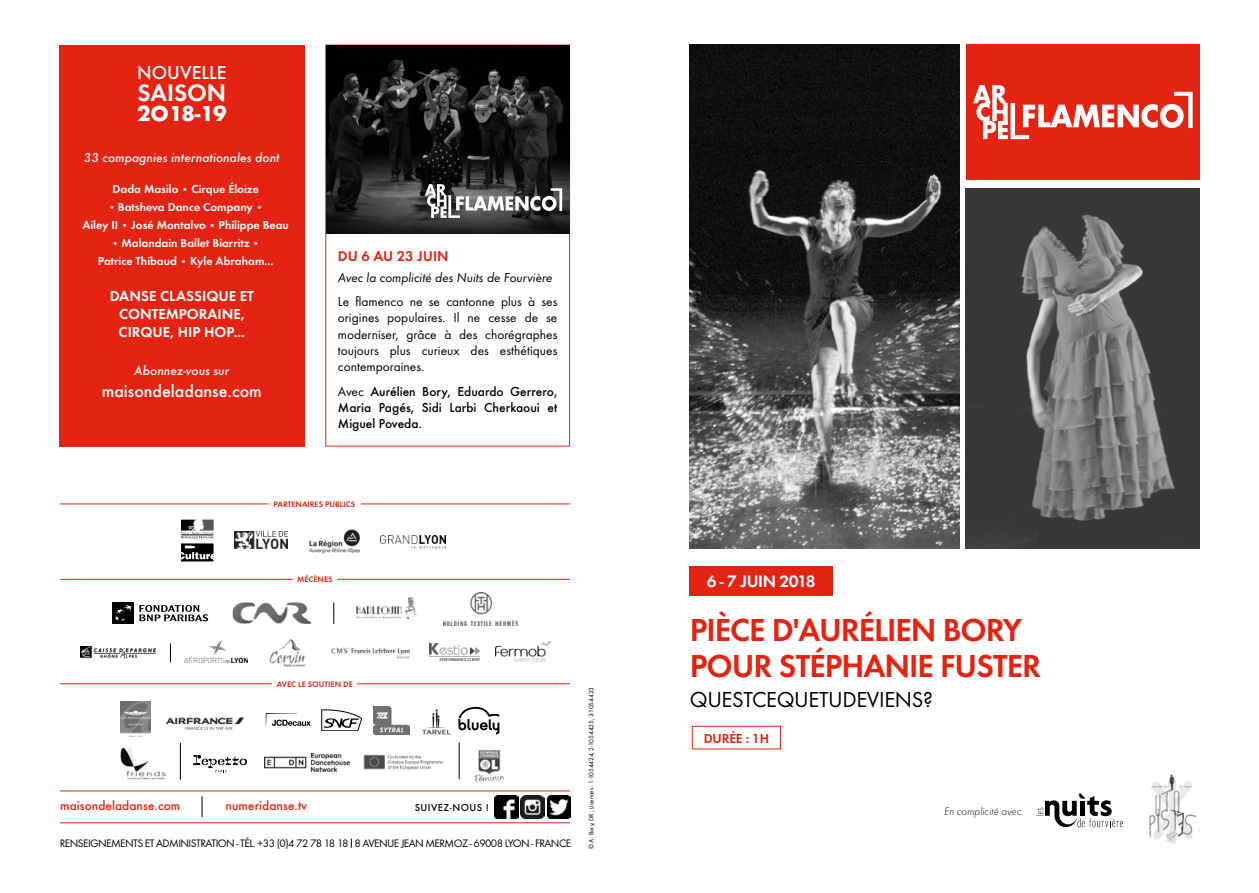
<style>
.page{position:relative;width:1259px;height:893px;background:#fff}
.page>*{position:absolute;margin:0;border:0;box-sizing:border-box;transform-origin:0 0}
.t1{font:600 33px/36px "Futura T";letter-spacing:-.03em;color:#e42313}
.t2{font:600 24.75px "Futura T";color:#fff}
.t3{font:22.5px "Futura T";letter-spacing:-.015em;color:#000}
.t4{font:700 22.5px "Futura T";letter-spacing:-.025em;color:#fff}
.t5{font:500 19.5px "Futura T";color:#fff}
.t6{font:500 18px "Futura T";color:#fff}
.t7{font:600 17.25px "Futura T";letter-spacing:-.025em;color:#fff}
.t8{font:600 15px/18px "Futura T";color:#fff;text-align:center}
.t9{font:600 14.7px "Futura T";color:#e42313}
.t10{font:13.5px/16.2px "Futura T";color:#000;text-align:justify}
.t11{font:500 13.5px/16.2px "Futura T";color:#000;text-align:justify}
.t12{font:italic 500 13.5px "Futura T";color:#fff}
.t13{font:italic 13.5px "Futura T";color:#000}
.t14{font:500 13.5px "Futura T";color:#e42313}
.t15{font:600 13.5px "Futura T";letter-spacing:-.01em;color:#e42313}
.t16{font:600 12px/18px "Futura T";color:#fff;text-align:center}
.t17{font:11.25px "Futura T";letter-spacing:-.05em;color:#000}
.t18{font:italic 300 11.25px "Futura T";color:#000}
.t19{font:500 10.5px "Futura T";letter-spacing:.045em;color:#000}
.t20{font:600 8.25px "Futura T";color:#e42313}
.t21{font:6.75px "Futura T";letter-spacing:-.02em;color:#000}
.s1{font-size:10.5px}
.s2{font-weight:400}
</style>
<div class="page">
<img style="left:689px;top:45px;width:270px;height:504px">
<svg style="left:458px;top:707px;width:41px;height:28px"></svg>
<img style="left:269px;top:639px;width:37px;height:27px">
<img style="left:185px;top:640px;width:62px;height:23px">
<img style="left:309px;top:529px;width:51px;height:25px">
<div style="left:689px;top:566px;width:144px;height:29px;background:#e42313"></div>
<div style="left:692px;top:726px;width:89px;height:23px;border:1px solid #e42313"></div>
<img style="left:966px;top:188px;width:233px;height:360px">
<div style="left:966px;top:45px;width:233px;height:135px;background:#e42313"></div>
<div style="left:59px;top:45px;width:245px;height:401px;background:#e42313"></div>
<img style="left:326px;top:45px;width:244px;height:189px">
<svg style="left:425px;top:184px;width:137px;height:34px"></svg>
<svg style="left:973px;top:85px;width:219px;height:54px"></svg>
<svg style="left:1036px;top:793px;width:87px;height:34px"></svg>
<img style="left:1149px;top:774px;width:50px;height:70px">
<hr style="left:60px;top:822px;width:510px;height:1px;background:#e42313">
<svg style="left:202px;top:796px;width:1px;height:21px"></svg>
<hr style="left:60px;top:791px;width:510px;height:1px;background:#e42313">
<hr style="left:60px;top:504px;width:510px;height:1px;background:#e42313">
<img style="left:165px;top:717px;width:79px;height:13px">
<img style="left:120px;top:702px;width:31px;height:34px">
<svg style="left:321px;top:710px;width:41px;height:21px"></svg>
<img style="left:373px;top:706px;width:37px;height:29px">
<svg style="left:266px;top:713px;width:45px;height:13px"></svg>
<img style="left:422px;top:709px;width:28px;height:26px">
<div style="left:269px;top:496px;width:91px;height:16px;background:#fff"></div>
<svg style="left:181px;top:520px;width:32px;height:41px"></svg>
<img style="left:235px;top:531px;width:53px;height:17px">
<img style="left:381px;top:536px;width:64px;height:13px">
<img style="left:444px;top:592px;width:73px;height:33px">
<img style="left:356px;top:597px;width:61px;height:21px">
<svg style="left:333px;top:603px;width:1px;height:21px"></svg>
<div style="left:113px;top:602px;width:21px;height:22px;background:#000"></div>
<svg style="left:115px;top:605px;width:17px;height:16px"></svg>
<svg style="left:139px;top:605px;width:69px;height:16px"></svg>
<img style="left:233px;top:602px;width:78px;height:22px">
<hr style="left:60px;top:579px;width:510px;height:1px;background:#e42313">
<div style="left:293px;top:572px;width:44px;height:14px;background:#fff"></div>
<hr style="left:60px;top:683px;width:510px;height:1px;background:#e42313">
<div style="left:272px;top:676px;width:85px;height:15px;background:#fff"></div>
<img style="left:81px;top:646px;width:74px;height:13px">
<img style="left:331px;top:647px;width:79px;height:12px">
<svg style="left:170px;top:644px;width:1px;height:18px"></svg>
<img style="left:429px;top:643px;width:51px;height:18px">
<img style="left:363px;top:754px;width:81px;height:16px">
<img style="left:264px;top:754px;width:86px;height:18px">
<img style="left:120px;top:747px;width:46px;height:33px">
<hr style="left:180px;top:743px;width:1px;height:36px;background:#000">
<img style="left:474px;top:750px;width:31px;height:33px">
<hr style="left:459px;top:743px;width:1px;height:36px;background:#000">
<svg style="left:193px;top:755px;width:54px;height:17px"></svg>
<img style="left:521px;top:795px;width:23px;height:23px">
<img style="left:495px;top:795px;width:23px;height:23px">
<img style="left:547px;top:795px;width:23px;height:23px">
<img style="left:495px;top:641px;width:55px;height:21px">
<h3 class="t5" style="left:137px;top:61px;width:91px">NOUVELLE</h3>
<h2 class="t2" style="left:137px;top:78px;width:90px">SAISON</h2>
<h3 class="t4" style="left:137px;top:101px;width:91px">2O18-19</h3>
<p class="t12" style="left:84px;top:150px;width:197px">33 compagnies internationales dont</p>
<p class="t16" style="left:112px;top:180px;width:148px">Dada Masilo <span class="s1">•</span> Cirque Éloize</p>
<p class="t16" style="left:82px;top:198px;width:208px"><span class="s1">•</span> Batsheva Dance Company <span class="s1">•<br></span>Ailey II <span class="s1">•</span> José Montalvo <span class="s1">•</span> Philippe Beau</p>
<p class="t16" style="left:98px;top:234px;width:177px"><span class="s1">•</span> Malandain Ballet Biarritz <span class="s1">•<br></span>Patrice Thibaud <span class="s1">•</span> Kyle Abraham...</p>
<p class="t8" style="left:110px;top:286px;width:146px">DANSE CLASSIQUE ET<br>CONTEMPORAINE,<br>CIRQUE, HIP HOP...</p>
<p class="t12" style="left:134px;top:363px;width:97px">Abonnez-vous sur</p>
<h3 class="t6" style="left:102px;top:380px;width:162px">maisondeladanse.com</h3>
<p class="t9" style="left:338px;top:247px;width:112px">DU 6 AU 23 JUIN</p>
<p class="t13" style="left:338px;top:269px;width:216px">Avec la complicité des Nuits de Fourvière</p>
<p class="t10" style="left:338px;top:294px;width:221px">Le flamenco ne se cantonne plus à ses origines populaires. Il ne cesse de se moderniser, grâce à des chorégraphes toujours plus curieux des esthétiques contemporaines.</p>
<p class="t11" style="left:338px;top:383px;width:221px"><span class="s2">Avec</span> Aurélien Bory, Eduardo Gerrero, Maria Pagés, Sidi Larbi Cherkaoui et Miguel Poveda.</p>
<p class="t20" style="left:273px;top:499px;width:83px">PARTENAIRES PUBLICS</p>
<p class="t20" style="left:297px;top:574px;width:37px">MÉCÈNES</p>
<p class="t20" style="left:277px;top:679px;width:78px">AVEC LE SOUTIEN DE</p>
<p class="t14" style="left:226px;top:798px;width:83px">numeridanse.tv</p>
<p class="t17" style="left:60px;top:837px;width:513px">RENSEIGNEMENTS ET ADMINISTRATION - TÉL. +33 (0)4 72 78 18 18 8 AVENUE JEAN MERMOZ - 69008 LYON - FRANCE</p>
<p class="t14" style="left:60px;top:798px;width:122px">maisondeladanse.com</p>
<p class="t19" style="left:415px;top:801px;width:76px">SUIVEZ-NOUS !</p>
<p class="t21" style="left:587px;top:849px;width:164px;rotate:-90deg">© A. Bory, DR ; Licences : 1-1054424, 2-1054425, 3-1054423</p>
<p class="t7" style="left:706px;top:571px;width:110px">6 - 7 JUIN 2018</p>
<h1 class="t1" style="left:690px;top:612px;width:353px">PIÈCE D'AURÉLIEN BORY<br>POUR STÉPHANIE FUSTER</h1>
<h3 class="t3" style="left:690px;top:687px;width:244px">QUESTCEQUETUDEVIENS?</h3>
<p class="t15" style="left:703px;top:730px;width:67px">DURÉE : 1H</p>
<p class="t18" style="left:944px;top:805px;width:79px">En complicité avec</p>
</div>
